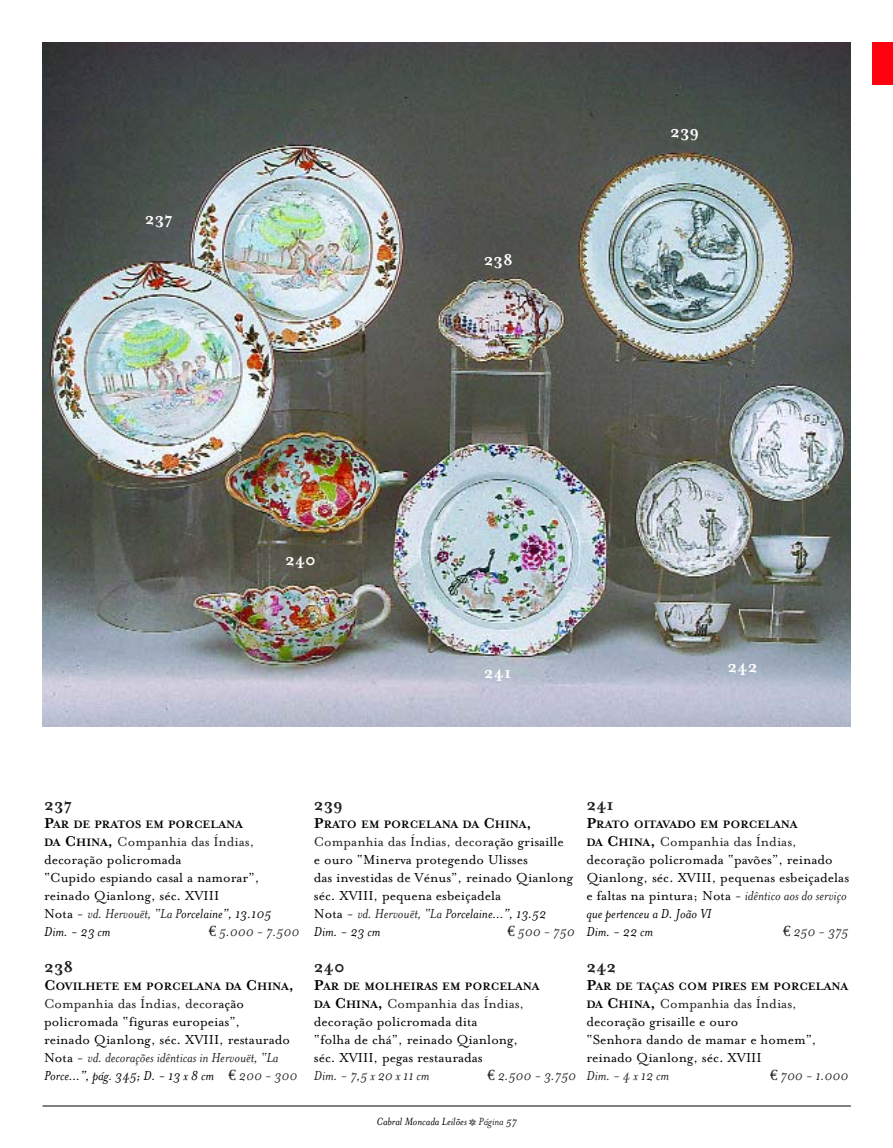
<style>
.page{position:relative;width:893px;height:1148px;background:#fff}
.page>*{position:absolute;margin:0;border:0;box-sizing:border-box;transform-origin:0 0}
.t1{font:700 18px "Mrs Eaves";color:#231f20}
.t2{font:700 18px "Mrs Eaves";color:#fff}
.t3{font:15px/18px "Mrs Eaves Roman";color:#000}
.t4{font:italic 15px/18px "Mrs Eaves";color:#231f20}
.t5{font:italic 15px/18px "Mrs Eaves";color:#000}
.t6{font:700 12.3px "Mrs Eaves";color:#000}
.t7{font:italic 12px "Mrs Eaves";color:#000}
.s1{font-size:16.5px}
.s2{font-family:"Mrs Eaves";font-weight:700;font-size:12.3px}
.s3{font-family:"Mrs Eaves";font-weight:700;font-size:16.5px}
.s4{color:#231f20}
.s5{font-family:"Mrs Eaves Roman";font-style:normal}
.s6{font-family:"Euro Serif";font-style:normal}
.s7{font-family:"Mrs Eaves Roman";font-style:normal;color:#000}
.s8{color:#000}
.s9{font-family:"Mrs Eaves";font-style:italic;color:#231f20}
.s10{font-family:"Mrs Eaves Fractions";font-style:normal;color:#231f20}
</style>
<div class="page">
<img style="left:43px;top:43px;width:807px;height:684px">
<hr style="left:43px;top:1105px;width:807px;height:1px;background:#000">
<div style="left:872px;top:43px;width:20px;height:42px;background:#ff000f"></div>
<p class="t2" style="left:145px;top:207px;width:30px">237</p>
<p class="t2" style="left:285px;top:548px;width:32px">240</p>
<p class="t2" style="left:483px;top:248px;width:31px">238</p>
<p class="t2" style="left:670px;top:121px;width:31px">239</p>
<p class="t2" style="left:484px;top:661px;width:29px">241</p>
<p class="t2" style="left:727px;top:655px;width:32px">242</p>
<p class="t1" style="left:44px;top:793px;width:30px">237</p>
<p class="t6" style="left:44px;top:817px;width:200px"><span class="s1">P</span>AR DE PRATOS EM PORCELANA</p>
<p class="t3" style="left:44px;top:832px;width:217px"><span class="s2">DA</span> <span class="s3">C</span><span class="s2">HINA</span><span class="s3">,</span> <span class="s4">Companhia das Índias, </span>decoração policromada<br>“Cupido espiando casal a namorar”, reinado Qianlong, séc. XVIII</p>
<p class="t5" style="left:44px;top:904px;width:229px"><span class="s5">Nota -</span> <span class="s4">vd. Hervouët, “La P</span>orcelaine”, 13.105<br>Dim. - 23 cm</p>
<p class="t4" style="left:209px;top:922px;width:92px"><span class="s6">€</span> 5.000 - 7.500</p>
<p class="t1" style="left:44px;top:955px;width:31px">238</p>
<p class="t6" style="left:44px;top:979px;width:251px"><span class="s1">C</span>OVILHETE EM PORCELANA DA <span class="s1">C</span>HINA<span class="s1">,</span></p>
<p class="t3" style="left:44px;top:994px;width:247px"><span class="s4">Companhia das Índias, decor</span>ação policromada “figuras europeias”,<br>reinado Qianlong, séc. XVIII, restaurado</p>
<p class="t4" style="left:44px;top:1048px;width:255px"><span class="s7">Nota -</span> vd. decorações idênticas in Hervouët, “La<br><span class="s8">Porce...”, pág. 345; D. - 13 x 8 cm</span> <span class="s6">€</span> 200 - 300</p>
<p class="t1" style="left:314px;top:793px;width:31px">239</p>
<p class="t6" style="left:314px;top:817px;width:219px"><span class="s1">P</span>RATO EM PORCELANA DA <span class="s1">C</span>HINA<span class="s1">,</span></p>
<p class="t3" style="left:314px;top:832px;width:261px"><span class="s4">Companhia das Índias, decor</span>ação grisaille e ouro “Minerva protegendo Ulisses<br>das investidas de Vénus”, reinado Qianlong séc. XVIII, pequena esbeiçadela</p>
<p class="t5" style="left:314px;top:904px;width:234px"><span class="s5">Nota -</span> <span class="s4">vd. Hervouët, “La P</span>orcelaine...”, 13.52<br>Dim. - 23 cm</p>
<p class="t4" style="left:507px;top:922px;width:69px"><span class="s6">€</span> 500 - 750</p>
<p class="t1" style="left:314px;top:955px;width:32px">240</p>
<p class="t6" style="left:314px;top:979px;width:227px"><span class="s1">P</span>AR DE MOLHEIRAS EM PORCELANA</p>
<p class="t3" style="left:314px;top:994px;width:212px"><span class="s2">DA</span> <span class="s3">C</span><span class="s2">HINA</span><span class="s3">,</span> <span class="s4">Companhia das Índias, </span>decoração policromada dita<br>“folha de chá”, reinado Qianlong, séc. XVIII, pegas restauradas</p>
<p class="t4" style="left:314px;top:1066px;width:117px">Dim. - 7,5 x 20 x 11 cm</p>
<p class="t4" style="left:487px;top:1066px;width:90px"><span class="s6">€</span> 2.500 - 3.750</p>
<p class="t1" style="left:586px;top:793px;width:29px">241</p>
<p class="t6" style="left:586px;top:817px;width:212px"><span class="s1">P</span>RATO OITAVADO EM PORCELANA</p>
<p class="t3" style="left:586px;top:832px;width:264px"><span class="s2">DA</span> <span class="s3">C</span><span class="s2">HINA</span><span class="s3">,</span> <span class="s4">Companhia das Índias, </span>decoração policromada “pavões”, reinado Qianlong, séc. XVIII, pequenas esbeiçadelas e faltas na pintura; Nota - <span class="s9">idêntico aos do serviço</span></p>
<p class="t5" style="left:586px;top:904px;width:126px">que pertenceu a D. João VI<br>Dim. - 22 cm</p>
<p class="t4" style="left:783px;top:922px;width:67px"><span class="s6">€</span> 250 - 375</p>
<p class="t1" style="left:586px;top:955px;width:32px">242</p>
<p class="t6" style="left:586px;top:979px;width:263px"><span class="s1">P</span>AR DE TAÇAS COM PIRES EM PORCELANA</p>
<p class="t3" style="left:586px;top:994px;width:232px"><span class="s2">DA</span> <span class="s3">C</span><span class="s2">HINA</span><span class="s3">,</span> <span class="s4">Companhia das Índias, </span>decoração grisaille e ouro<br>“Senhora dando de mamar e homem”, reinado Qianlong, séc. XVIII</p>
<p class="t4" style="left:586px;top:1066px;width:84px">Dim. - 4 x 12 cm</p>
<p class="t4" style="left:770px;top:1066px;width:80px"><span class="s6">€</span> 700 - 1.000</p>
<p class="t7" style="left:376px;top:1113px;width:142px">Cabral Moncada Leilões <span class="s10">Q</span> <span class="s4">Página</span> 57</p>
</div>
